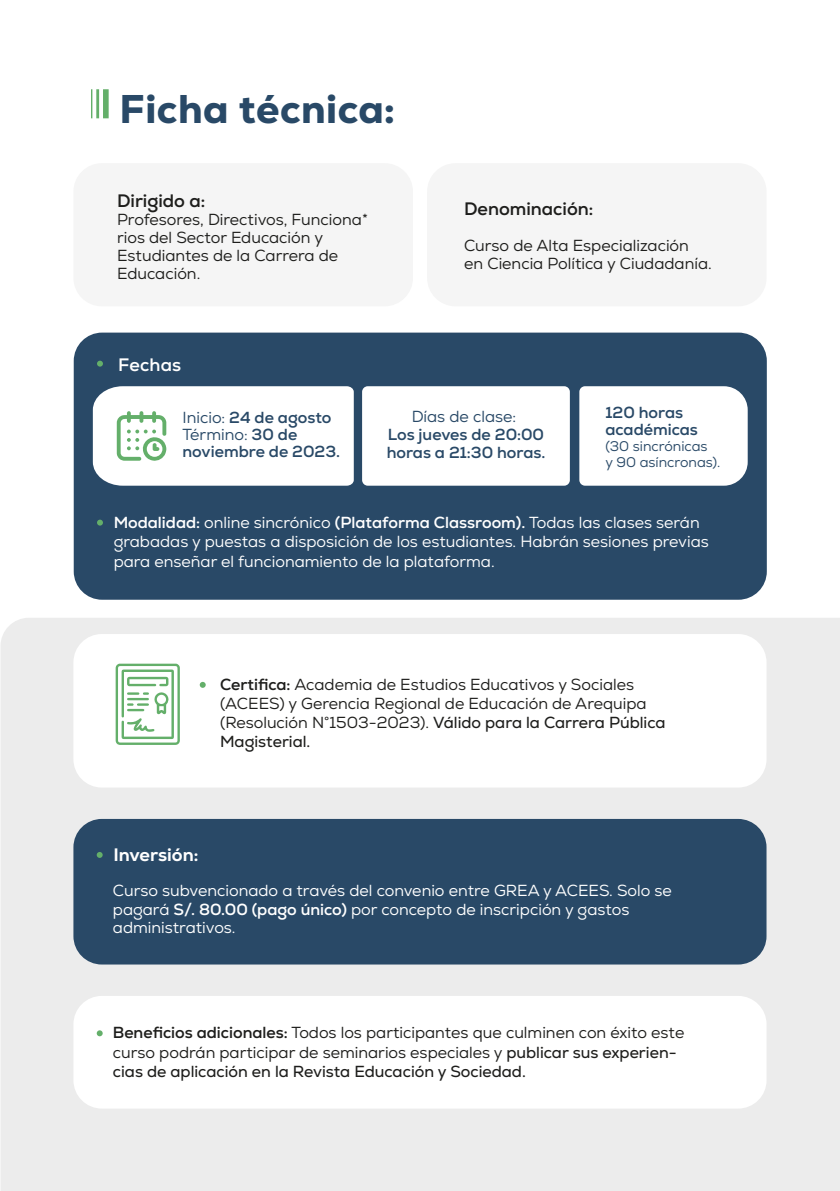
<style>
.page{position:relative;width:840px;height:1191px;background:#fff}
.page>*{position:absolute;margin:0;border:0;box-sizing:border-box;transform-origin:0 0}
.t1{font:800 40px "Nexa";letter-spacing:.01em;color:#294967}
.t2{font:700 18px "Nexa";color:#1e1e1c}
.t3{font:800 18px "Nexa";color:#fff}
.t4{font:700 18px "Nexa";letter-spacing:.01em;color:#fff}
.t5{font:16px/19.2px "Nexa";color:#1e1e1c}
.t6{font:16px/19.2px "Nexa";color:#fff}
.t7{font:700 16px/17px "Nexa";color:#294967}
.t8{font:16px "Nexa";color:#294967}
.t9{font:14px/16px "Nexa";color:#294967}
.s1{font-weight:400}
.s2{font-weight:700}
.s3{font-style:inherit}
</style>
<div class="page">
<div style="left:1px;top:618px;width:838px;height:573px;background:#ececec"></div>
<div style="left:73px;top:163px;width:340px;height:143px;background:#f5f5f5;border-radius:28px"></div>
<div style="left:427px;top:163px;width:339px;height:143px;background:#f5f5f5;border-radius:28px"></div>
<svg style="left:91px;top:89px;width:18px;height:29px"></svg>
<div style="left:74px;top:332px;width:692px;height:268px;background:#294967;border-radius:28px"></div>
<div style="left:362px;top:386px;width:207px;height:100px;background:#fff;border-radius:6px"></div>
<div style="left:579px;top:386px;width:168px;height:100px;background:#fff"></div>
<svg style="left:93px;top:386px;width:260px;height:100px;background:#f5f8f6"></svg>
<svg style="left:97px;top:361px;width:6px;height:5px"></svg>
<svg style="left:97px;top:519px;width:6px;height:6px"></svg>
<div style="left:73px;top:634px;width:693px;height:153px;background:#fff;border-radius:28px"></div>
<svg style="left:116px;top:663px;width:64px;height:82px"></svg>
<svg style="left:200px;top:682px;width:5px;height:6px"></svg>
<div style="left:73px;top:996px;width:693px;height:112px;background:#fff;border-radius:28px"></div>
<svg style="left:97px;top:1030px;width:6px;height:6px"></svg>
<div style="left:73px;top:819px;width:693px;height:145px;background:#294967;border-radius:28px"></div>
<svg style="left:97px;top:852px;width:6px;height:6px"></svg>
<h1 class="t1" style="left:120px;top:84px;width:276px">Ficha técnica:</h1>
<p class="t2" style="left:117px;top:190px;width:90px">Dirigido a:</p>
<p class="t5" style="left:117px;top:211px;width:252px;line-height:18px">Profesores, Directivos, Funciona* rios del Sector Educación y<br>Estudiantes de la Carrera de<br>Educación.</p>
<p class="t4" style="left:118px;top:353px;width:64px">Fechas</p>
<p class="t2" style="left:464px;top:197px;width:130px">Denominación:</p>
<p class="t5" style="left:464px;top:237px;width:249px;line-height:18px">Curso de Alta Especialización en Ciencia Política y Ciudadanía.</p>
<p class="t7" style="left:182px;top:409px;width:159px"><span class="s1">Inicio:</span> 24 de agosto<br><span class="s1">Término:</span> 30 de noviembre de 2023.</p>
<p class="t7" style="left:605px;top:404px;width:94px">120 horas académicas</p>
<p class="t8" style="left:411px;top:407px;width:106px">Días de clase:</p>
<p class="t7" style="left:386px;top:426px;width:160px;line-height:18px">Los jueves de 20:00 horas a 21:30 horas.</p>
<p class="t9" style="left:605px;top:439px;width:116px">(30 sincrónicas<br>y 90 asíncronas).</p>
<p class="t6" style="left:114px;top:513px;width:596px"><span class="s2">Modalidad:</span> online sincrónico <span class="s2">(Plataforma Classroom).</span> Todas las clases serán grabadas y puestas a disposición de los estudiantes. Habrán sesiones previas para enseñar el funcionamiento de la plataforma.</p>
<p class="t5" style="left:220px;top:675px;width:446px"><span class="s2">Certifica:</span> Academia de Estudios Educativos y Sociales (ACEES) y Gerencia Regional de Educación de Arequipa (Resolución N°1503-2023). <span class="s3">Válido para la Carrera Pública Magisterial.</span></p>
<p class="t3" style="left:113px;top:843px;width:86px">Inversión:</p>
<p class="t6" style="left:113px;top:881px;width:560px;line-height:18.6px">Curso subvencionado a través del convenio entre GREA y ACEES. Solo se pagará <span class="s2">S/. 80.00 (pago único)</span> por concepto de inscripción y gastos administrativos.</p>
<p class="t5" style="left:113px;top:1023px;width:572px"><span class="s2">Beneficios adicionales:</span> Todos los participantes que culminen con éxito este curso podrán participar de seminarios especiales y <span class="s3">publicar sus experien&shy;cias de aplicación en la Revista Educación y Sociedad.</span></p>
</div>
